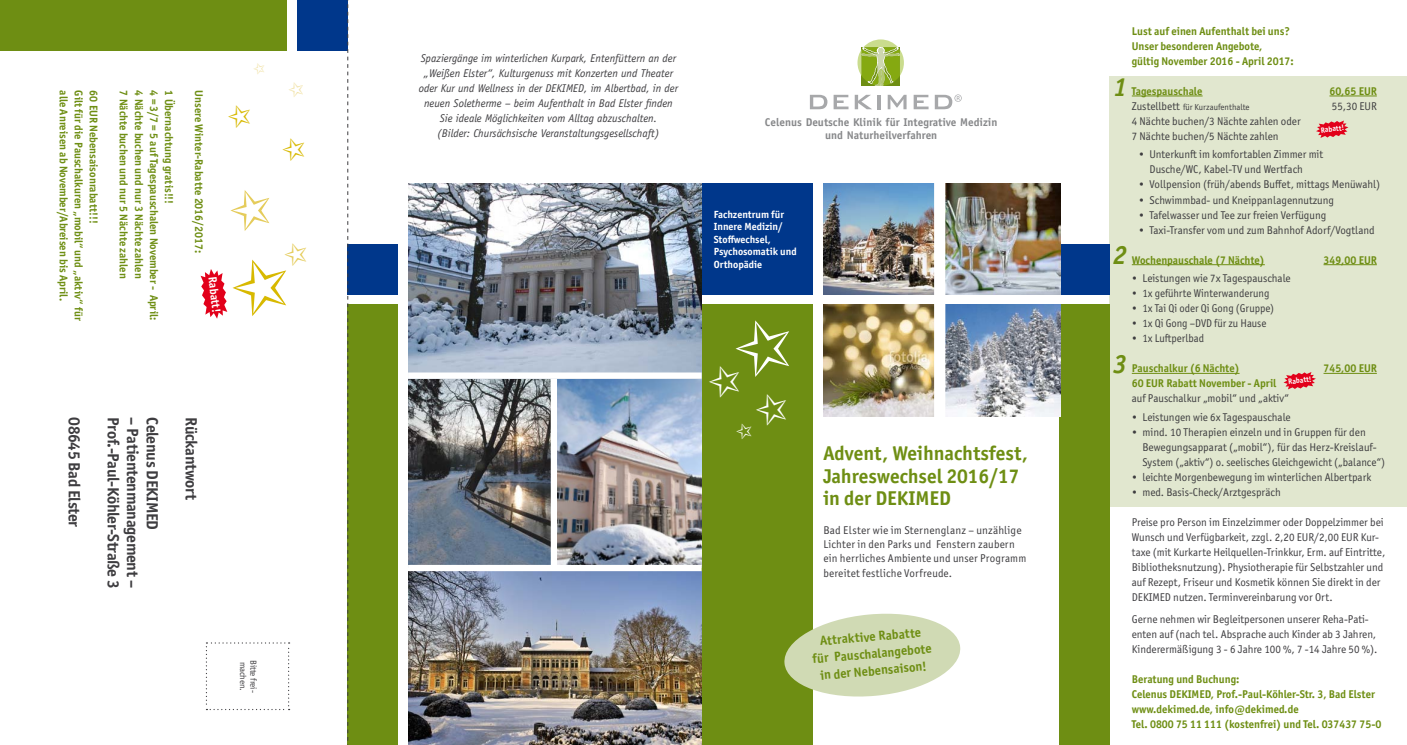
<style>
.page{position:relative;width:1407px;height:745px;background:#fff}
.page>*{position:absolute;margin:0;border:0;box-sizing:border-box;transform-origin:0 0}
.t1{font:italic 700 26.38px "Officina Sans";color:#6e8e13}
.t2{font:700 20px/22.5px "Officina Sans ITC Pro";color:#6e8e13}
.t3{font:700 16.25px "Officina Sans ITC Pro";letter-spacing:-.02em;color:#3e3d40}
.t4{font:700 13.12px "Officina Sans ITC Pro";color:#6e8e13}
.t5{font:700 11.75px "Officina Sans ITC Pro";color:#fff}
.t6{font:11.25px/15px "Officina Sans ITC Pro";color:#3e3d40}
.t7{font:700 11.25px/15px "Officina Sans ITC Pro";color:#6e8e13}
.t8{font:italic 11.25px/15px "Officina Sans";color:#3e3d40;text-align:center}
.t9{font:11.25px "Officina Sans ITC Pro";color:#3e3d40;scale:.95 1}
.t10{font:700 11.25px/13.5px "Officina Sans";color:#87888a;text-align:center}
.t11{font:700 10.38px/12.5px "Officina Sans ITC Pro";color:#fff}
.t12{font:8.75px "Officina Sans ITC Pro";color:#3e3d40}
.t13{font:700 7.62px "Officina Sans ITC Pro";color:#fff}
.s1{font-size:11.25px}
.s2{font-weight:700;color:#6e8e13}
</style>
<div class="page">
<div style="left:1110px;top:76px;width:297px;height:431px;background:#e1e7cf"></div>
<div style="left:702px;top:183px;width:111px;height:111px;background:#00378b"></div>
<div style="left:702px;top:304px;width:111px;height:440px;background:#6e8e13"></div>
<div style="left:347px;top:244px;width:50px;height:50px;background:#00378b"></div>
<div style="left:1059px;top:244px;width:51px;height:50px;background:#00378b"></div>
<div style="left:347px;top:304px;width:50px;height:440px;background:#6e8e13"></div>
<div style="left:1059px;top:304px;width:51px;height:440px;background:#6e8e13"></div>
<hr style="left:1132px;top:96px;width:70px;height:1px;background:#6e8e13">
<hr style="left:1329px;top:96px;width:48px;height:1px;background:#6e8e13">
<hr style="left:1132px;top:264px;width:133px;height:1px;background:#6e8e13">
<hr style="left:1323px;top:264px;width:54px;height:1px;background:#6e8e13">
<hr style="left:1132px;top:373px;width:107px;height:1px;background:#6e8e13">
<hr style="left:1323px;top:373px;width:54px;height:1px;background:#6e8e13">
<img style="left:823px;top:183px;width:237px;height:111px">
<img style="left:408px;top:183px;width:294px;height:381px">
<img style="left:408px;top:570px;width:294px;height:174px">
<img style="left:823px;top:304px;width:237px;height:112px">
<svg style="left:857px;top:39px;width:47px;height:47px"></svg>
<svg style="left:810px;top:95px;width:17px;height:14px"></svg>
<svg style="left:833px;top:95px;width:15px;height:14px"></svg>
<svg style="left:855px;top:95px;width:17px;height:14px"></svg>
<hr style="left:877px;top:95px;width:3px;height:14px;background:#a7a8aa">
<svg style="left:888px;top:95px;width:18px;height:14px"></svg>
<svg style="left:913px;top:95px;width:15px;height:14px"></svg>
<svg style="left:935px;top:94px;width:26px;height:15px"></svg>
<svg style="left:206px;top:642px;width:84px;height:67px"></svg>
<div style="left:297px;top:0;width:50px;height:50px;background:#00378b"></div>
<div style="left:0;top:0;width:286px;height:50px;background:#6e8e13"></div>
<svg style="left:347px;top:0;width:1px;height:741px"></svg>
<div style="left:934px;top:177px;width:11px;height:248px;background:#fff"></div>
<svg style="left:1283px;top:372px;width:33px;height:17px"></svg>
<svg style="left:1316px;top:120px;width:32px;height:18px"></svg>
<svg style="left:784px;top:613px;width:177px;height:84px"></svg>
<div style="left:408px;top:372px;width:294px;height:6px;background:#fff"></div>
<div style="left:551px;top:378px;width:6px;height:189px;background:#fff"></div>
<svg style="left:201px;top:269px;width:27px;height:49px"></svg>
<p class="t7" style="left:71px;top:90px;width:212px;rotate:90deg">alle Anreisen ab November/Abreisen bis April.</p>
<p class="t7" style="left:86px;top:90px;width:232px;rotate:90deg">Gilt für die Pauschalkuren „mobil“ und „aktiv“ für</p>
<p class="t7" style="left:101px;top:90px;width:134px;rotate:90deg">60 EUR Nebensaisonrabatt!!!</p>
<p class="t7" style="left:131px;top:90px;width:189px;rotate:90deg">7 Nächte buchen und nur 5 Nächte zahlen</p>
<p class="t7" style="left:146px;top:90px;width:189px;rotate:90deg">4 Nächte buchen und nur 3 Nächte zahlen</p>
<p class="t7" style="left:161px;top:90px;width:231px;rotate:90deg">4 = 3/7 = 5 auf Tagespauschalen November - April:</p>
<p class="t7" style="left:176px;top:90px;width:115px;rotate:90deg">1 Übernachtung gratis!!!</p>
<p class="t7" style="left:206px;top:90px;width:164px;rotate:90deg">Unsere Winter-Rabatte 2016/2017:</p>
<p class="t5" style="left:220px;top:275px;width:38px;rotate:83deg">Rabatt!</p>
<p class="t3" style="left:84px;top:417px;width:112px;rotate:90deg">08645 Bad Elster</p>
<p class="t3" style="left:123px;top:417px;width:173px;rotate:90deg">Prof.-Paul-Köhler-Straße 3</p>
<p class="t3" style="left:143px;top:417px;width:172px;rotate:90deg">– Patientenmanagement –</p>
<p class="t3" style="left:162px;top:417px;width:114px;rotate:90deg">Celenus DEKIMED</p>
<p class="t3" style="left:201px;top:417px;width:84px;rotate:90deg">Rückantwort</p>
<p class="t12" style="left:248px;top:661px;width:31px;rotate:90deg">machen.</p>
<p class="t12" style="left:259px;top:659px;width:34px;rotate:90deg">Bitte frei-</p>
<p class="t8" style="left:419px;top:50px;width:261px">Spaziergänge im winterlichen Kurpark, Entenfüttern an der „Weißen Elster“, Kulturgenuss mit Konzerten und Theater oder Kur und Wellness in der DEKIMED, im Albertbad, in der neuen Soletherme – beim Aufenthalt in Bad Elster finden Sie ideale Möglichkeiten vom Alltag abzuschalten.</p>
<p class="t8" style="left:437px;top:125px;width:224px">(Bilder: Chursächsische Veranstaltungsgesellschaft)</p>
<p class="t10" style="left:765px;top:115px;width:234px">Celenus Deutsche Klinik für Integrative Medizin und Naturheilverfahren</p>
<p class="t11" style="left:714px;top:208px;width:72px">Fachzentrum für</p>
<p class="t11" style="left:714px;top:220px;width:70px">Innere Medizin/</p>
<p class="t11" style="left:714px;top:233px;width:59px">Stoffwechsel,</p>
<p class="t11" style="left:714px;top:245px;width:84px">Psychosomatik und<br>Orthopädie</p>
<p class="t2" style="left:823px;top:441px;width:206px">Advent, Weihnachtsfest,<br>Jahreswechsel 2016/17 in der DEKIMED</p>
<p class="t6" style="left:823px;top:522px;width:204px;line-height:14.6px">Bad Elster wie im Sternenglanz – unzählige Lichter in den Parks und Fenstern zaubern ein herrliches Ambiente und unser Programm bereitet festliche Vorfreude.</p>
<p class="t4" style="left:819px;top:632px;width:103px;rotate:-5deg">Attraktive Rabatte</p>
<p class="t4" style="left:812px;top:650px;width:121px;rotate:-5deg">für Pauschalangebote</p>
<p class="t4" style="left:820px;top:666px;width:108px;rotate:-5deg">in der Nebensaison!</p>
<p class="t7" style="left:1132px;top:23px;width:163px">Lust auf einen Aufenthalt bei uns?<br>Unser besonderen Angebote,<br>gültig November 2016 - April 2017:</p>
<p class="t7" style="left:1132px;top:83px;width:72px">Tagespauschale</p>
<p class="t7" style="left:1329px;top:83px;width:49px">60,65 EUR</p>
<p class="t12" style="left:1132px;top:102px;width:119px"><span class="s1">Zustellbett</span> für Kurzaufenthalte</p>
<p class="t6" style="left:1332px;top:98px;width:46px">55,30 EUR</p>
<p class="t6" style="left:1132px;top:113px;width:170px">4 Nächte buchen/3 Nächte zahlen oder</p>
<p class="t6" style="left:1132px;top:128px;width:148px">7 Nächte buchen/5 Nächte zahlen</p>
<p class="t6" style="left:1149px;top:147px;width:175px;text-indent:-11px">• Unterkunft im komfortablen Zimmer mit<br>Dusche/WC, Kabel-TV und Wertfach</p>
<p class="t6" style="left:1139px;top:177px;width:243px">• Vollpension (früh/abends Buffet, mittags Menüwahl)</p>
<p class="t6" style="left:1139px;top:192px;width:197px">• Schwimmbad- und Kneippanlagennutzung</p>
<p class="t6" style="left:1139px;top:207px;width:189px">• Tafelwasser und Tee zur freien Verfügung</p>
<p class="t6" style="left:1139px;top:222px;width:237px">• Taxi-Transfer vom und zum Bahnhof Adorf/Vogtland</p>
<p class="t7" style="left:1132px;top:252px;width:135px">Wochenpauschale (7 Nächte)</p>
<p class="t7" style="left:1323px;top:252px;width:55px">349,00 EUR</p>
<p class="t6" style="left:1132px;top:270px;width:160px">• Leistungen wie 7x Tagespauschale</p>
<p class="t9" style="left:1132px;top:286px;width:146px">• 1x geführte Winterwanderung</p>
<p class="t9" style="left:1132px;top:301px;width:151px">• 1x Tai Qi oder Qi Gong (Gruppe)</p>
<p class="t9" style="left:1132px;top:316px;width:143px">• 1x Qi Gong –DVD für zu Hause</p>
<p class="t9" style="left:1132px;top:331px;width:78px">• 1x Luftperlbad</p>
<p class="t7" style="left:1132px;top:360px;width:109px">Pauschalkur (6 Nächte)</p>
<p class="t7" style="left:1323px;top:360px;width:55px">745,00 EUR</p>
<p class="t6" style="left:1132px;top:375px;width:159px"><span class="s2">60 EUR Rabatt November - April </span>auf Pauschalkur „mobil“ und „aktiv“</p>
<p class="t6" style="left:1132px;top:409px;width:160px">• Leistungen wie 6x Tagespauschale</p>
<p class="t6" style="left:1142px;top:424px;width:244px;text-indent:-11px">• mind. 10 Therapien einzeln und in Gruppen für den<br>Bewegungsapparat („mobil“), für das Herz-Kreislauf-<br>System („aktiv“) o. seelisches Gleichgewicht („balance“)</p>
<p class="t6" style="left:1132px;top:469px;width:241px">• leichte Morgenbewegung im winterlichen Albertpark</p>
<p class="t6" style="left:1132px;top:484px;width:150px">• med. Basis-Check/Arztgespräch</p>
<p class="t6" style="left:1132px;top:514px;width:255px">Preise pro Person im Einzelzimmer oder Doppelzimmer bei Wunsch und Verfügbarkeit, zzgl. 2,20 EUR/2,00 EUR Kur&shy;taxe (mit Kurkarte Heilquellen-Trinkkur, Erm. auf Eintritte, Bibliotheksnutzung). Physiotherapie für Selbstzahler und auf Rezept, Friseur und Kosmetik können Sie direkt in der DEKIMED nutzen. Terminvereinbarung vor Ort.</p>
<p class="t6" style="left:1132px;top:611px;width:247px">Gerne nehmen wir Begleitpersonen unserer Reha-Pati&shy;enten auf (nach tel. Absprache auch Kinder ab 3 Jahren,<br>Kinderermäßigung 3 - 6 Jahre 100 %, 7 -14 Jahre 50 %).</p>
<p class="t7" style="left:1132px;top:671px;width:109px">Beratung und Buchung:</p>
<p class="t7" style="left:1132px;top:686px;width:245px">Celenus DEKIMED, Prof.-Paul-Köhler-Str. 3, Bad Elster</p>
<p class="t7" style="left:1132px;top:701px;width:168px">www.dekimed.de, info@dekimed.de</p>
<p class="t7" style="left:1132px;top:716px;width:251px">Tel. 0800 75 11 111 (kostenfrei) und Tel. 037437 75-0</p>
<p class="t1" style="left:1113px;top:71px;width:16px">1</p>
<p class="t13" style="left:1320px;top:125px;width:25px;rotate:-7deg">Rabatt!</p>
<p class="t1" style="left:1113px;top:239px;width:16px">2</p>
<p class="t1" style="left:1113px;top:347px;width:16px">3</p>
<p class="t13" style="left:1287px;top:377px;width:25px;rotate:-7deg">Rabatt!</p>
</div>
